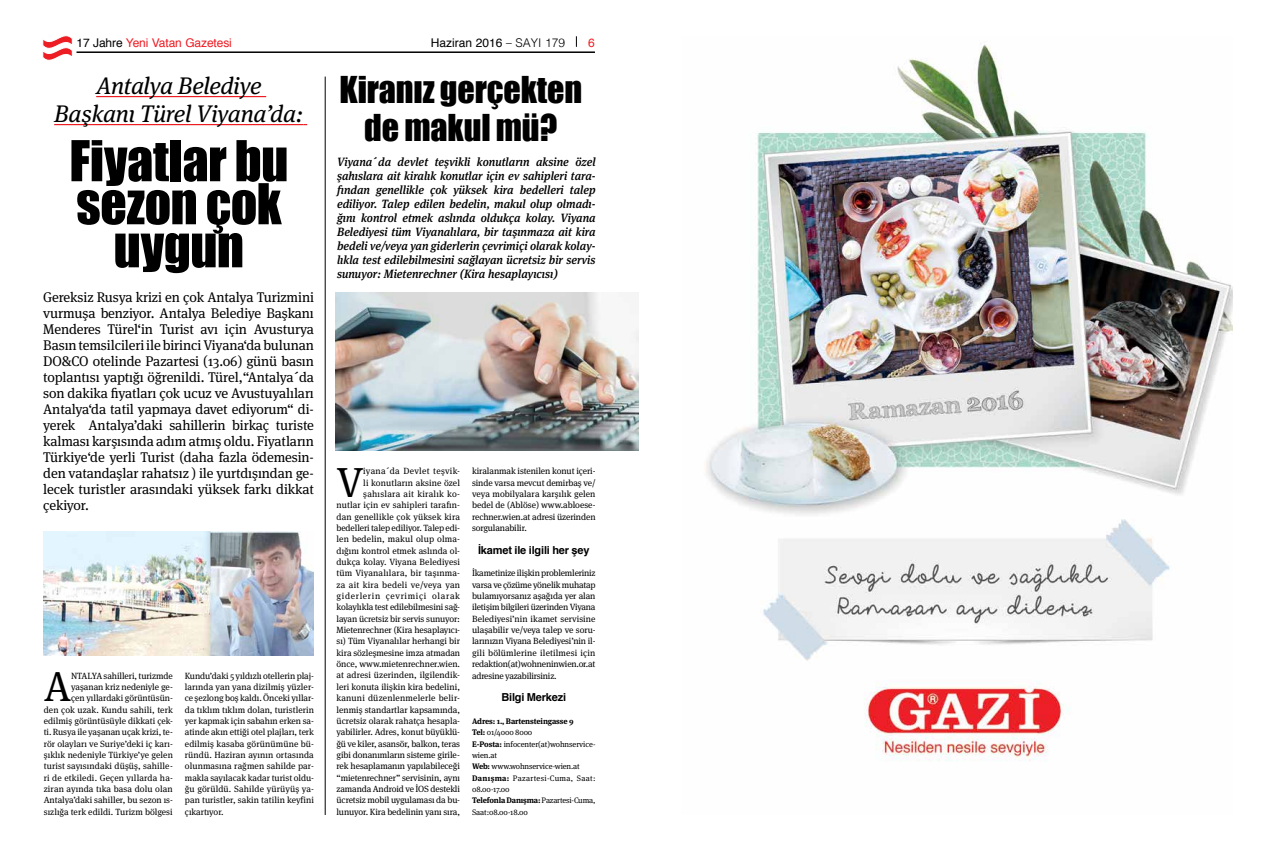
<style>
.page{position:relative;width:1276px;height:851px;background:#fff}
.page>*{position:absolute;margin:0;border:0;box-sizing:border-box;transform-origin:0 0}
.t1{font:52px/43px "Impact";letter-spacing:-.005em;color:#000;text-align:center}
.t2{font:41.9px "Meta Serif Pro";color:#000}
.t3{font:34px/38px "Impact";letter-spacing:-.005em;color:#000;text-align:center}
.t4{font:italic 24px/28px "Meta Serif Pro";letter-spacing:-.015em;color:#000;text-align:center}
.t5{font:14px/16px "Meta Serif Pro";letter-spacing:-.01em;color:#000;text-align:justify}
.t6{font:italic 500 12px/14px "Meta Serif Pro";color:#000;text-align:justify;scale:.95 1}
.t7{font:12px "Helvetica";letter-spacing:-.01em;color:#ed1d24}
.t8{font:12px "Helvetica";color:#000}
.t9{font:700 11px "Helvetica";letter-spacing:-.015em;color:#000}
.t10{font:9px/11.3px "Meta Serif Pro";letter-spacing:-.005em;color:#000;text-align:justify}
.t11{font:8px/11.3px "Meta Serif Pro";letter-spacing:-.015em;color:#000}
.s1{color:#000}
.s2{font-family:"Meta Serif Pro";font-style:italic}
.s3{font-weight:300}
.s4{font-weight:700}
</style>
<div class="page">
<hr style="left:77px;top:51px;width:518px;height:2px;background:#000">
<svg style="left:42px;top:35px;width:31px;height:26px"></svg>
<img style="left:705px;top:44px;width:528px;height:718px">
<hr style="left:96px;top:96px;width:170px;height:1px;background:#ed1d24">
<hr style="left:54px;top:124px;width:249px;height:1px;background:#ed1d24">
<img style="left:336px;top:292px;width:303px;height:159px">
<hr style="left:325px;top:77px;width:1px;height:737px;background:#000">
<img style="left:43px;top:531px;width:271px;height:124px">
<h3 class="t7" style="left:77px;top:33px;width:157px"><span class="s1">17 Jahre</span> Yeni Vatan Gazetesi</h3>
<h3 class="t8" style="left:431px;top:33px;width:136px">Haziran 2016 <span class="s2">–</span> <span class="s3">SAYI 179</span></h3>
<h3 class="t7" style="left:588px;top:33px;width:8px">6</h3>
<h3 class="t4" style="left:54px;top:71px;width:251px">Antalya Belediye<br>Başkanı Türel Viyana’da:</h3>
<h1 class="t1" style="left:69px;top:138px;width:220px">Fiyatlar bu sezon çok uygun</h1>
<p class="t5" style="left:43px;top:288px;width:272px">Gereksiz Rusya krizi en çok Antalya Turizmini vurmuşa benziyor. Antalya Belediye Başkanı Menderes Türel‘in Turist avı için Avusturya Basın temsilcileri ile birinci Viyana‘da bulunan DO&amp;CO otelinde Pazartesi (13.06) günü basın toplantısı yaptığı öğrenildi. Türel,“Antalya´da son dakika fiyatları çok ucuz ve Avustuyalıları Antalya‘da tatil yapmaya davet ediyorum“ di&shy;yerek Antalya’daki sahillerin birkaç turiste kalması karşısında adım atmış oldu. Fiyatların Türkiye‘de yerli Turist (daha fazla ödemesin&shy;den vatandaşlar rahatsız ) ile yurtdışından ge&shy;lecek turistler arasındaki yüksek farkı dikkat çekiyor.</p>
<p class="t10" style="left:44px;top:669px;width:131px;text-align:right">NTALYA sahilleri, turizmde yaşanan kriz nedeniyle ge-<br>çen yıllardaki görüntüsün-<br>den çok uzak. Kundu sahili, terk edilmiş görüntüsüyle dikkati çek&shy;ti. Rusya ile yaşanan uçak krizi, te&shy;rör olayları ve Suriye’deki iç karı&shy;şıklık nedeniyle Türkiye’ye gelen turist sayısındaki düşüş, sahille&shy;ri de etkiledi. Geçen yıllarda ha&shy;ziran ayında tıka basa dolu olan Antalya’daki sahiller, bu sezon ıs&shy;sızlığa terk edildi. Turizm bölgesi</p>
<p class="t10" style="left:185px;top:669px;width:131px">Kundu’daki 5 yıldızlı otellerin plaj&shy;larında yan yana dizilmiş yüzler&shy;ce şezlong boş kaldı. Önceki yıllar&shy;da tıklım tıklım dolan, turistlerin yer kapmak için sabahın erken sa&shy;atinde akın ettiği otel plajları, terk edilmiş kasaba görünümüne bü&shy;ründü. Haziran ayının ortasında olunmasına rağmen sahilde par&shy;makla sayılacak kadar turist oldu&shy;ğu görüldü. Sahilde yürüyüş ya&shy;pan turistler, sakin tatilin keyfini çıkartıyor.</p>
<h2 class="t2" style="left:44px;top:656px;width:29px">A</h2>
<h3 class="t3" style="left:339px;top:70px;width:244px">Kiranız gerçekten de makul mü?</h3>
<p class="t6" style="left:337px;top:153px;width:274px">Viyana´da devlet teşvikli konutların aksine özel şahıslara ait kiralık konutlar için ev sahipleri tara&shy;fından genellikle çok yüksek kira bedelleri talep ediliyor. Talep edilen bedelin, makul olup olmadı&shy;ğını kontrol etmek aslında oldukça kolay. Viyana Belediyesi tüm Viyanalılara, bir taşınmaza ait kira bedeli ve/veya yan giderlerin çevrimiçi olarak kolay&shy;lıkla test edilebilmesini sağlayan ücretsiz bir servis sunuyor: Mietenrechner (Kira hesaplayıcısı)</p>
<p class="t10" style="left:336px;top:465px;width:125px;text-align:right">iyana´da Devlet teşvik-<br>li konutların aksine özel şahıslara ait kiralık ko-<br>nutlar için ev sahipleri tarafın&shy;dan genellikle çok yüksek kira bedelleri talep ediliyor. Talep edi&shy;len bedelin, makul olup olma&shy;dığını kontrol etmek aslında ol&shy;dukça kolay. Viyana Belediyesi tüm Viyanalılara, bir taşınma&shy;za ait kira bedeli ve/veya yan giderlerin çevrimiçi olarak kolaylıkla test edilebilmesini sağ&shy;layan ücretsiz bir servis sunuyor:<br>Mietenrechner (Kira hesaplayıcı&shy;sı) Tüm Viyanalılar herhangi bir kira sözleşmesine imza atmadan önce, www.mietenrechner.wien. at adresi üzerinden, ilgilendik&shy;leri konuta ilişkin kira bedelini, kanuni düzenlenmelerle belir&shy;lenmiş standartlar kapsamında, ücretsiz olarak rahatça hesapla&shy;yabilirler. Adres, konut büyüklü&shy;ğü ve kiler, asansör, balkon, teras gibi donanımların sisteme girile&shy;rek hesaplamanın yapılabileceği “mietenrechner” servisinin, aynı zamanda Android ve İOS destekli ücretsiz mobil uygulaması da bu&shy;lunuyor. Kira bedelinin yanı sıra,</p>
<p class="t10" style="left:472px;top:465px;width:125px">kiralanmak istenilen konut içeri&shy;sinde varsa mevcut demirbaş ve/ veya mobilyalara karşılık gelen bedel de (Ablöse) www.abloese&shy;rechner.wien.at adresi üzerinden sorgulanabilir.</p>
<h2 class="t2" style="left:336px;top:452px;width:29px">V</h2>
<p class="t9" style="left:478px;top:541px;width:113px">İkamet ile ilgili her şey</p>
<p class="t10" style="left:472px;top:567px;width:125px">İkametinize ilişkin problemleriniz varsa ve çözüme yönelik muhatap bulamıyorsanız aşağıda yer alan iletişim bilgileri üzerinden Viyana Belediyesi’nin ikamet servisine ulaşabilir ve/veya talep ve soru&shy;larınızın Viyana Belediyesi’nin il&shy;gili bölümlerine iletilmesi için redaktion(at)wohneninwien.or.at adresine yazabilirsiniz.</p>
<p class="t9" style="left:501px;top:688px;width:66px">Bilgi Merkezi</p>
<p class="t11" style="left:472px;top:715px;width:125px"><span class="s4">Adres: 1., Bartensteingasse 9<br>Tel:</span> 01/4000 8000<br><span class="s4">E-Posta:</span> infocenter(at)wohnservice&shy;wien.at<br><span class="s4">Web:</span> www.wohnservice-wien.at<br><span class="s4">Danışma:</span> Pazartesi-Cuma, Saat:<br>08.00-17.00<br><span class="s4">Telefonla Danışma:</span> Pazartesi-Cuma,<br>Saat:08.00-18.00</p>
</div>
